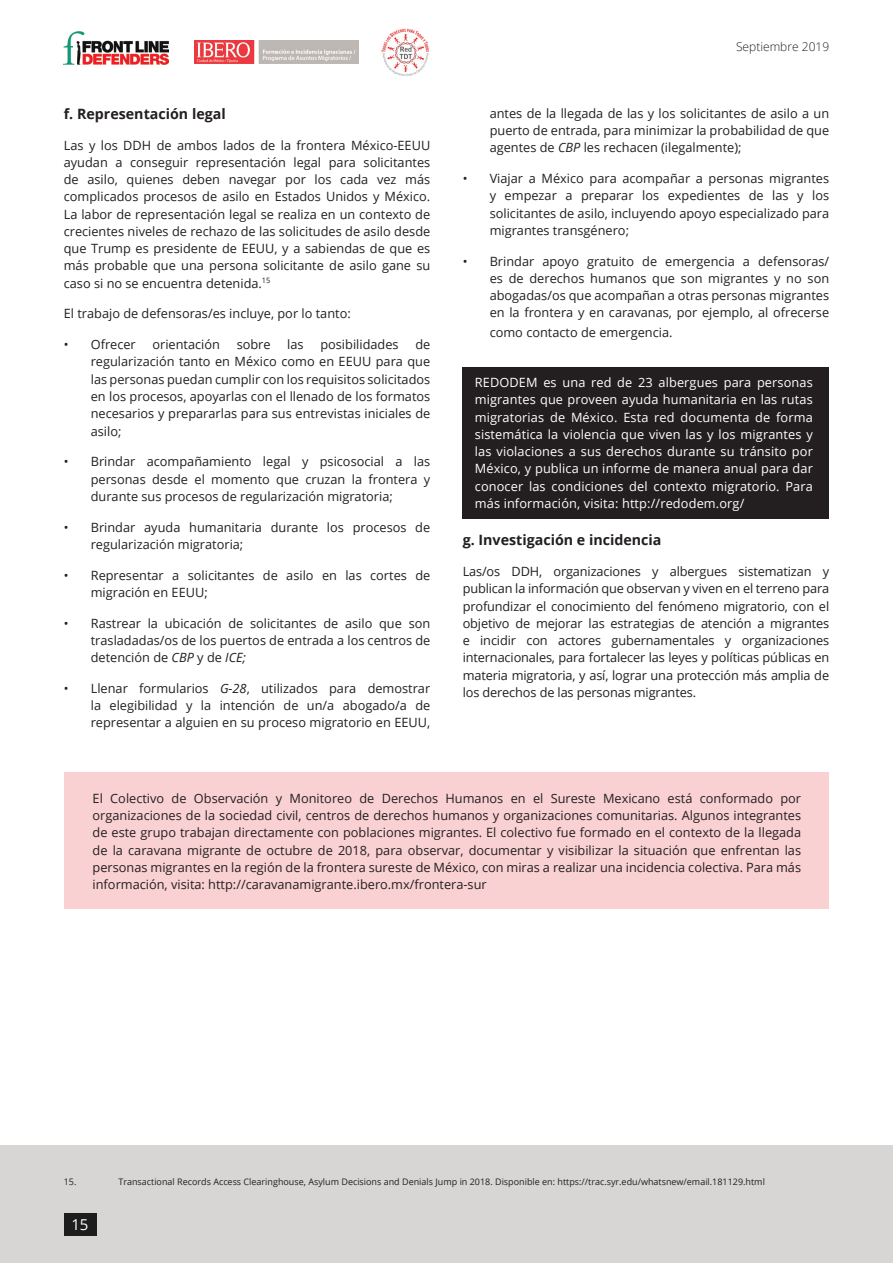
<style>
.page{position:relative;width:893px;height:1263px;background:#fff}
.page>*{position:absolute;margin:0;border:0;box-sizing:border-box;transform-origin:0 0}
.t1{font:15px "Open Sans";color:#fff}
.t2{font:700 14.25px "Open Sans";color:#231f20}
.t3{font:12.75px/17.2px "Open Sans";color:#231f20;text-align:justify}
.t4{font:12.75px/17.2px "Open Sans";letter-spacing:.01em;color:#fff;text-align:justify}
.t5{font:300 12px "Open Sans";color:#231f20}
.t6{font:9px "Open Sans";color:#231f20}
.s1{font-style:italic}
</style>
<div class="page">
<img style="left:195px;top:40px;width:164px;height:24px">
<img style="left:382px;top:28px;width:47px;height:48px">
<img style="left:64px;top:32px;width:104px;height:33px">
<div style="left:463px;top:367px;width:366px;height:152px;background:#231f20"></div>
<div style="left:64px;top:772px;width:765px;height:137px;background:#fad1d3"></div>
<div style="left:0;top:1145px;width:893px;height:118px;background:#d7d6d5"></div>
<div style="left:64px;top:1213px;width:32px;height:23px;background:#1c1d1c"></div>
<p class="t2" style="left:64px;top:104px;width:164px">f. Representación legal</p>
<p class="t3" style="left:64px;top:136px;width:368px">Las y los DDH de ambos lados de la frontera México-EEUU ayudan a conseguir representación legal para solicitantes de asilo, quienes deben navegar por los cada vez más complicados procesos de asilo en Estados Unidos y México.<br>La labor de representación legal se realiza en un contexto de crecientes niveles de rechazo de las solicitudes de asilo desde que Trump es presidente de EEUU, y a sabiendas de que es más probable que una persona solicitante de asilo gane su caso si no se encuentra detenida.<sup>15</sup></p>
<p class="t3" style="left:64px;top:305px;width:288px">El trabajo de defensoras/es incluye, por lo tanto:</p>
<p class="t3" style="left:64px;top:336px;width:74px">• Ofrecer</p>
<p class="t3" style="left:152px;top:336px;width:69px">orientación</p>
<p class="t3" style="left:237px;top:336px;width:35px">sobre</p>
<p class="t3" style="left:287px;top:336px;width:18px">las</p>
<p class="t3" style="left:320px;top:336px;width:80px">posibilidades</p>
<p class="t3" style="left:91px;top:336px;width:341px;text-indent:325px">de regularización tanto en México como en EEUU para que las personas puedan cumplir con los requisitos solicitados en los procesos, apoyarlas con el llenado de los formatos necesarios y prepararlas para sus entrevistas iniciales de asilo;</p>
<p class="t3" style="left:91px;top:453px;width:341px;text-indent:-27px">• Brindar acompañamiento legal y psicosocial a las personas desde el momento que cruzan la frontera y durante sus procesos de regularización migratoria;</p>
<p class="t3" style="left:91px;top:518px;width:341px;text-indent:-27px">• Brindar ayuda humanitaria durante los procesos de regularización migratoria;</p>
<p class="t3" style="left:91px;top:566px;width:341px;text-indent:-27px">• Representar a solicitantes de asilo en las cortes de migración en EEUU;</p>
<p class="t3" style="left:91px;top:614px;width:341px;text-indent:-27px">• Rastrear la ubicación de solicitantes de asilo que son trasladadas/os de los puertos de entrada a los centros de detención de <span class="s1">CBP</span> y de <span class="s1">ICE;</span></p>
<p class="t3" style="left:91px;top:679px;width:341px;text-indent:-27px">• Llenar formularios <span class="s1">G-28</span>, utilizados para demostrar la elegibilidad y la intención de un/a abogado/a de representar a alguien en su proceso migratorio en EEUU,</p>
<p class="t5" style="left:736px;top:38px;width:95px">Septiembre 2019</p>
<p class="t3" style="left:490px;top:104px;width:341px">antes de la llegada de las y los solicitantes de asilo a un puerto de entrada, para minimizar la probabilidad de que agentes de <span class="s1">CBP</span> les rechacen (ilegalmente);</p>
<p class="t3" style="left:490px;top:169px;width:341px;text-indent:-27px">• Viajar a México para acompañar a personas migrantes y empezar a preparar los expedientes de las y los solicitantes de asilo, incluyendo apoyo especializado para migrantes transgénero;</p>
<p class="t3" style="left:490px;top:252px;width:341px;text-indent:-27px">• Brindar apoyo gratuito de emergencia a defensoras/ es de derechos humanos que son migrantes y no son abogadas/os que acompañan a otras personas migrantes en la frontera y en caravanas, por ejemplo, al ofrecerse</p>
<p class="t3" style="left:490px;top:323px;width:184px">como contacto de emergencia.</p>
<p class="t4" style="left:475px;top:373px;width:340px">REDODEM es una red de 23 albergues para personas migrantes que proveen ayuda humanitaria en las rutas migratorias de México. Esta red documenta de forma sistemática la violencia que viven las y los migrantes y las violaciones a sus derechos durante su tránsito por México, y publica un informe de manera anual para dar conocer las condiciones del contexto migratorio. Para más información, visita: http://redodem.org/</p>
<p class="t2" style="left:463px;top:530px;width:200px">g. Investigación e incidencia</p>
<p class="t3" style="left:463px;top:562px;width:368px">Las/os DDH, organizaciones y albergues sistematizan y publican la información que observan y viven en el terreno para profundizar el conocimiento del fenómeno migratorio, con el objetivo de mejorar las estrategias de atención a migrantes e incidir con actores gubernamentales y organizaciones internacionales, para fortalecer las leyes y políticas públicas en materia migratoria, y así, lograr una protección más amplia de los derechos de las personas migrantes.</p>
<p class="t3" style="left:93px;top:789px;width:710px">El Colectivo de Observación y Monitoreo de Derechos Humanos en el Sureste Mexicano está conformado por organizaciones de la sociedad civil, centros de derechos humanos y organizaciones comunitarias. Algunos integrantes de este grupo trabajan directamente con poblaciones migrantes. El colectivo fue formado en el contexto de la llegada de la caravana migrante de octubre de 2018, para observar, documentar y visibilizar la situación que enfrentan las personas migrantes en la región de la frontera sureste de México, con miras a realizar una incidencia colectiva. Para más información, visita: http://caravanamigrante.ibero.mx/frontera-sur</p>
<p class="t6" style="left:64px;top:1176px;width:14px">15.</p>
<p class="t6" style="left:118px;top:1176px;width:648px">Transactional Records Access Clearinghouse, Asylum Decisions and Denials Jump in 2018. Disponible en: https://trac.syr.edu/whatsnew/email.181129.html</p>
<p class="t1" style="left:71px;top:1215px;width:19px">15</p>
</div>
